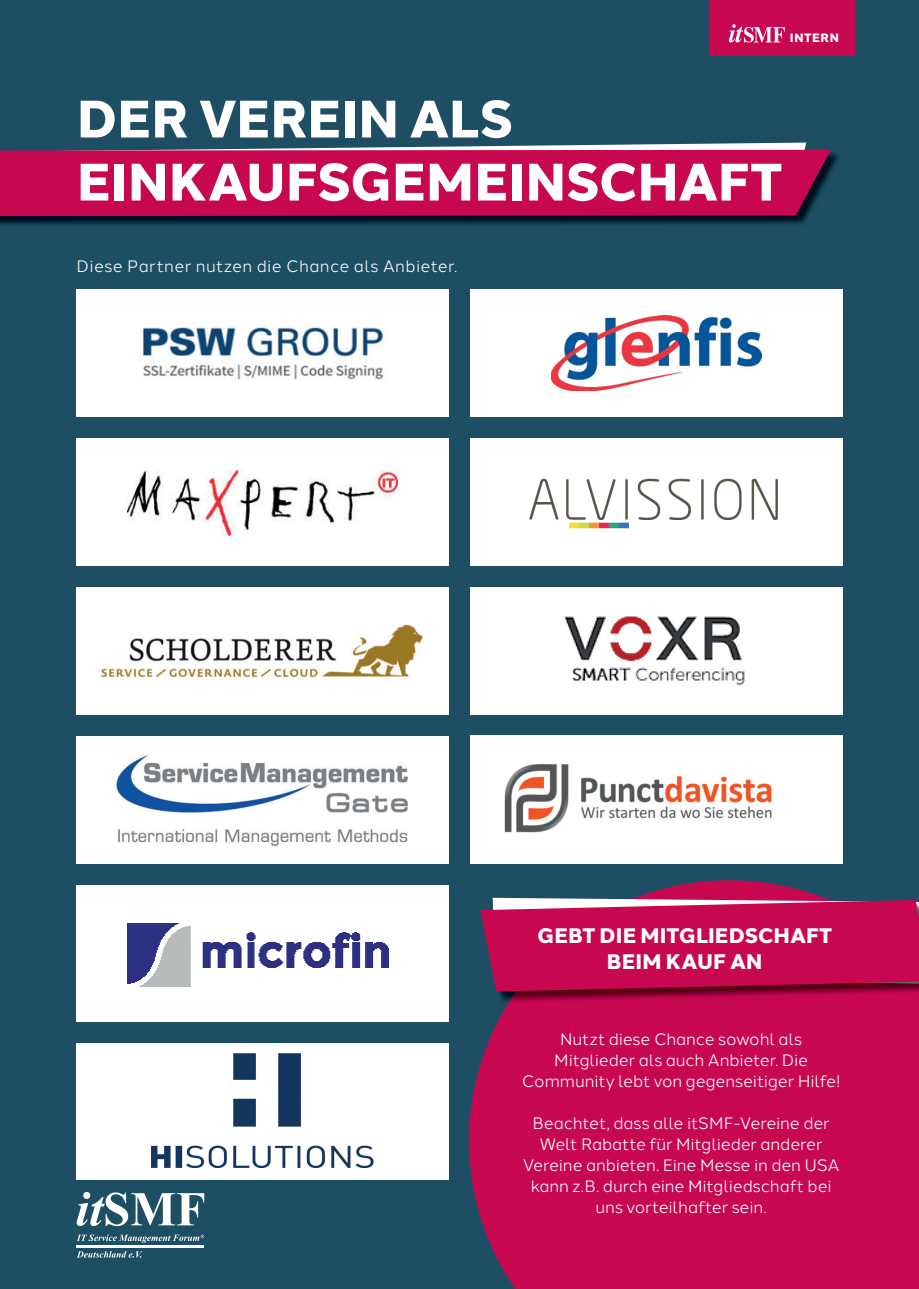
<style>
.page{position:relative;width:919px;height:1289px;background:#fff}
.page>*{position:absolute;margin:0;border:0;box-sizing:border-box;transform-origin:0 0}
.t1{font:800 52.5px/63px "Halcom";color:#fff}
.t2{font:800 21px/25.5px "Halcom";letter-spacing:.005em;color:#fff;text-align:center}
.t3{font:16.5px/21px "Halcom";letter-spacing:-.01em;color:#fff;text-align:center}
.t4{font:16.5px "Halcom";letter-spacing:.02em;color:#fff}
.t5{font:800 12px "Halcom";letter-spacing:.055em;color:#fff}
</style>
<div class="page">
<div style="left:0;top:0;width:918px;height:1288px;background:#1e4e64"></div>
<div style="left:470px;top:289px;width:372px;height:128px;background:#fff"></div>
<img style="left:551px;top:315px;width:210px;height:76px">
<div style="left:470px;top:438px;width:372px;height:128px;background:#fff"></div>
<img style="left:529px;top:478px;width:249px;height:51px">
<div style="left:77px;top:736px;width:372px;height:127px;background:#fff"></div>
<img style="left:114px;top:755px;width:294px;height:91px">
<div style="left:470px;top:587px;width:372px;height:127px;background:#fff"></div>
<img style="left:564px;top:616px;width:181px;height:69px">
<div style="left:77px;top:587px;width:372px;height:127px;background:#fff"></div>
<img style="left:101px;top:624px;width:322px;height:54px">
<div style="left:77px;top:438px;width:372px;height:128px;background:#fff"></div>
<img style="left:128px;top:470px;width:270px;height:65px">
<div style="left:77px;top:289px;width:372px;height:128px;background:#fff"></div>
<img style="left:142px;top:327px;width:242px;height:53px">
<div style="left:77px;top:884px;width:372px;height:137px;background:#fff"></div>
<img style="left:128px;top:923px;width:261px;height:63px">
<div style="left:710px;top:0;width:145px;height:55px;background:#c70851"></div>
<svg style="left:729px;top:24px;width:55px;height:18px"></svg>
<svg style="left:150px;top:143px;width:656px;height:7px"></svg>
<img style="left:0;top:153px;width:838px;height:72px">
<div style="left:0;top:150px;width:830px;height:66px;background:#c70851"></div>
<svg style="left:469px;top:880px;width:449px;height:408px;fill:#c70851"></svg>
<img style="left:508px;top:991px;width:410px;height:12px">
<svg style="left:480px;top:897px;width:438px;height:94px"></svg>
<svg style="left:77px;top:1191px;width:127px;height:35px"></svg>
<svg style="left:77px;top:1234px;width:127px;height:8px"></svg>
<svg style="left:77px;top:1251px;width:65px;height:6px"></svg>
<hr style="left:77px;top:1245px;width:127px;height:2px;background:#fff">
<img style="left:470px;top:736px;width:372px;height:127px">
<div style="left:77px;top:1042px;width:372px;height:137px;background:#fff"></div>
<img style="left:151px;top:1053px;width:223px;height:115px">
<p class="t5" style="left:789px;top:28px;width:51px">INTERN</p>
<h1 class="t1" style="left:77px;top:84px;width:707px">DER VEREIN ALS<br>EINKAUFSGEMEINSCHAFT</h1>
<p class="t4" style="left:77px;top:253px;width:382px">Diese Partner nutzen die Chance als Anbieter.</p>
<p class="t2" style="left:537px;top:921px;width:296px">GEBT DIE MITGLIEDSCHAFT<br>BEIM KAUF AN</p>
<p class="t3" style="left:522px;top:1027px;width:320px">Nutzt diese Chance sowohl als<br>Mitglieder als auch Anbieter. Die<br>Community lebt von gegenseitiger Hilfe!</p>
<p class="t3" style="left:523px;top:1111px;width:318px">Beachtet, dass alle itSMF-Vereine der Welt Rabatte für Mitglieder anderer Vereine anbieten. Eine Messe in den USA kann z.B. durch eine Mitgliedschaft bei uns vorteilhafter sein.</p>
</div>
